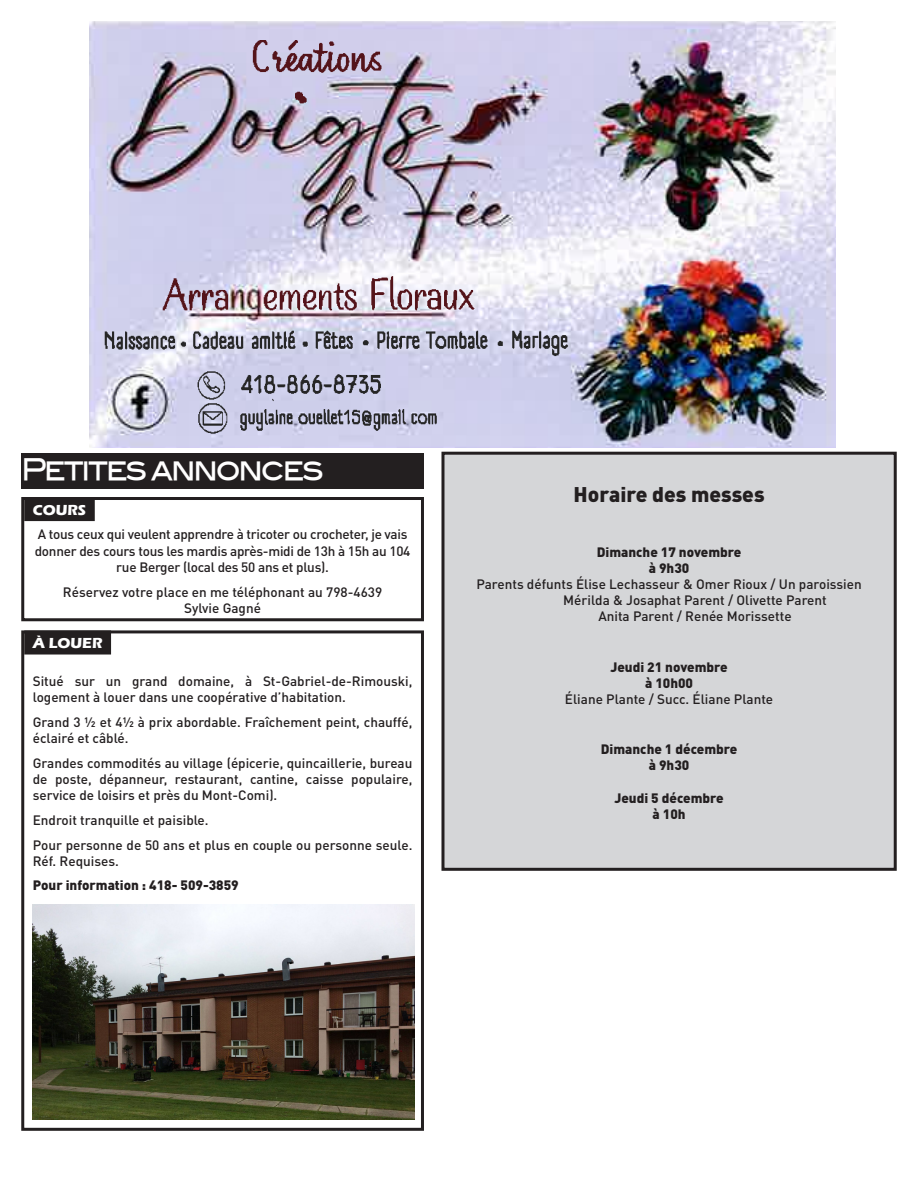
<style>
.page{position:relative;width:918px;height:1188px;background:#fff}
.page>*{position:absolute;margin:0;border:0;box-sizing:border-box;transform-origin:0 0}
.t1{font:29.7px "Blair Md ITCTT Medium";letter-spacing:-.08em;color:#fff;scale:.89 1}
.t2{font:900 21px "DIN Pro";color:#231f20}
.Sur-titre{font:700 15px "Eras ITC";color:#fff}
.t3{font:500 13.5px/16.2px "DIN Pro";color:#231f20}
.t4{font:500 13.5px/16.2px "DIN Pro";letter-spacing:-.02em;color:#231f20;text-align:center}
.t5{font:900 13.5px/16.2px "DIN Pro";color:#231f20;text-align:center}
.s1{font-weight:900}
</style>
<div class="page">
<div style="left:21px;top:453px;width:403px;height:35px;background:#231f20"></div>
<div style="left:24px;top:631px;width:87px;height:24px;background:#231f20"></div>
<div style="left:21px;top:630px;width:403px;height:501px;border:3px solid #231f20"></div>
<img style="left:33px;top:904px;width:381px;height:216px">
<div style="left:24px;top:497px;width:71px;height:24px;background:#231f20"></div>
<div style="left:21px;top:497px;width:403px;height:124px;border:3px solid #231f20"></div>
<img style="left:89px;top:21px;width:746px;height:426px">
<img style="left:163px;top:41px;width:313px;height:272px">
<img style="left:105px;top:331px;width:730px;height:116px">
<div style="left:443px;top:453px;width:452px;height:416px;background:#d5d6d8"></div>
<div style="left:441px;top:452px;width:456px;height:419px;border:3px solid #231f20"></div>
<p class="t1" style="left:21px;top:446px;width:341px">Petites annonces</p>
<p class="Sur-titre" style="left:33px;top:501px;width:55px">COURS</p>
<p class="t4" style="left:35px;top:526px;width:377px">A tous ceux qui veulent apprendre à tricoter ou crocheter, je vais donner des cours tous les mardis après-midi de 13h à 15h au 104 rue Berger (local des 50 ans et plus).</p>
<p class="t3" style="left:63px;top:583px;width:321px;text-align:center">Réservez votre place en me téléphonant au 798-4639<br>Sylvie Gagné</p>
<p class="Sur-titre" style="left:33px;top:635px;width:71px">À LOUER</p>
<p class="t3" style="left:33px;top:672px;width:381px">Situé sur un grand domaine, à St-Gabriel-de-Rimouski, logement à louer dans une coopérative d’habitation.</p>
<p class="t3" style="left:33px;top:713px;width:381px">Grand 3 ½ et 4½ à prix abordable. Fraîchement peint, chauffé, éclairé et câblé.</p>
<p class="t3" style="left:33px;top:754px;width:381px;text-align:justify">Grandes commodités au village (épicerie, quincaillerie, bureau de poste, dépanneur, restaurant, cantine, caisse populaire, service de loisirs et près du Mont-Comi).</p>
<p class="t3" style="left:33px;top:811px;width:177px">Endroit tranquille et paisible.</p>
<p class="t3" style="left:33px;top:836px;width:381px">Pour personne de 50 ans et plus en couple ou personne seule.<br>Réf. Requises.</p>
<p class="t5" style="left:33px;top:877px;width:208px">Pour information : 418- 509-3859</p>
<p class="t2" style="left:574px;top:480px;width:193px">Horaire des messes</p>
<p class="t3" style="left:476px;top:543px;width:387px;text-align:center"><span class="s1">Dimanche 17 novembre<br>à 9h30<br></span>Parents défunts Élise Lechasseur &amp; Omer Rioux / Un paroissien</p>
<p class="t3" style="left:563px;top:592px;width:265px">Mérilda &amp; Josaphat Parent / Olivette Parent</p>
<p class="t3" style="left:598px;top:608px;width:195px">Anita Parent / Renée Morissette</p>
<p class="t3" style="left:565px;top:658px;width:210px;text-align:center"><span class="s1">Jeudi 21 novembre<br>à 10h00<br></span>Éliane Plante / Succ. Éliane Plante</p>
<p class="t5" style="left:601px;top:741px;width:138px">Dimanche 1 décembre à 9h30</p>
<p class="t5" style="left:614px;top:789px;width:111px">Jeudi 5 décembre à 10h</p>
</div>
